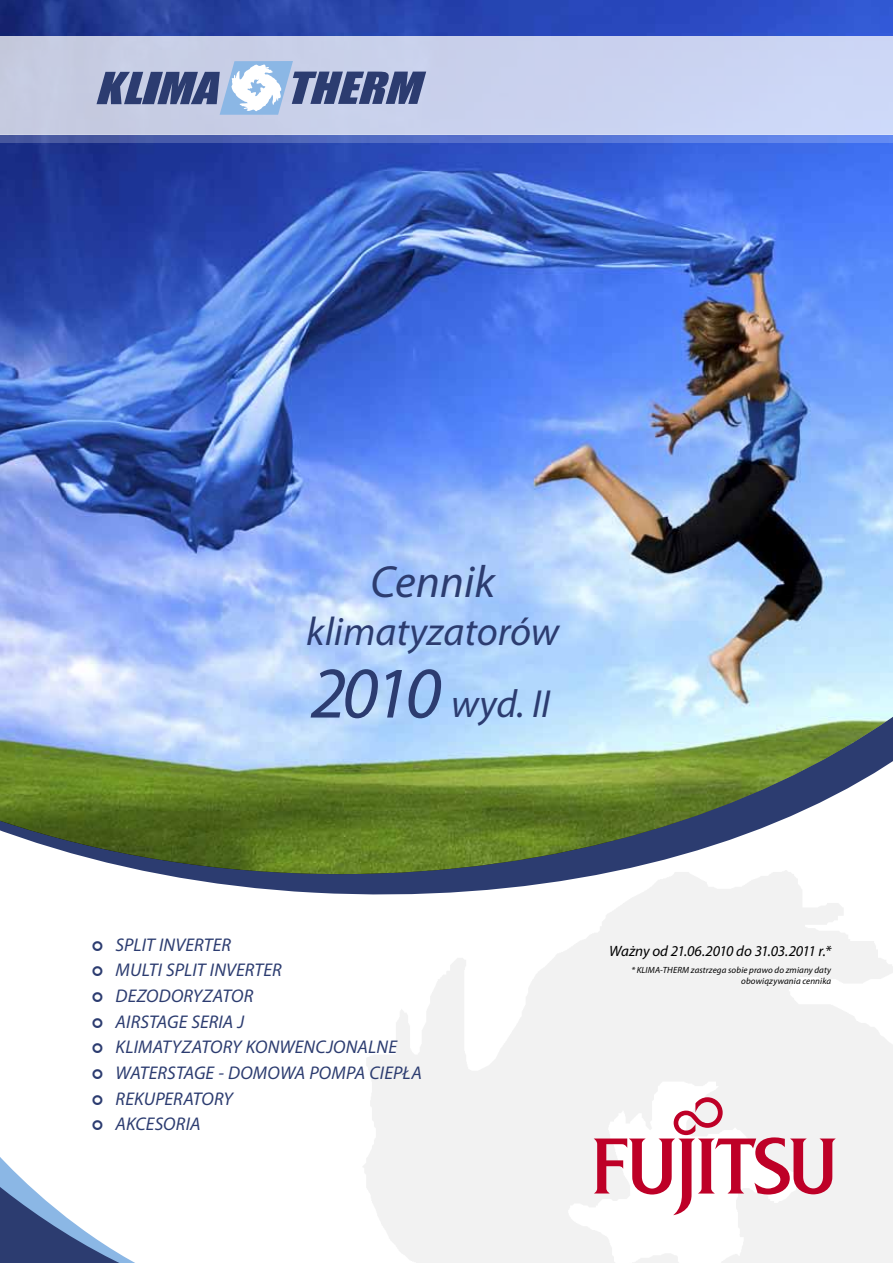
<style>
.page{position:relative;width:893px;height:1263px;background:#fff}
.page>*{position:absolute;margin:0;border:0;box-sizing:border-box;transform-origin:0 0}
.t1{font:italic 45.3px "Myriad Pro";color:#2c3c70}
.t2{font:italic 40.05px "Myriad Pro";color:#2c3c70}
.t3{font:italic 39.3px "Myriad Pro";color:#2c3c70}
.t4{font:italic 18.45px/25.7px "Myriad Pro";letter-spacing:.005em;color:#2c3c70}
.t5{font:italic 15px "Myriad Pro";letter-spacing:-.02em;color:#000}
.t6{font:italic 9px/10.8px "Myriad Pro";letter-spacing:.015em;color:#000;text-align:right}
.s1{font-size:73.2px}
</style>
<div class="page">
<svg style="left:366px;top:915px;width:527px;height:348px;fill:#f2f2f2"></svg>
<svg style="left:594px;top:1097px;width:242px;height:118px"></svg>
<svg style="left:160px;top:874px;width:683px;height:41px"></svg>
<img style="left:0;top:0;width:893px;height:874px">
<div style="left:0;top:36px;width:893px;height:99px;background:linear-gradient(to right,#c5cae0,#cdd7f8)"></div>
<svg style="left:97px;top:61px;width:329px;height:54px;background:#919ec0"></svg>
<svg style="left:0;top:1101px;width:384px;height:162px"></svg>
<svg style="left:0;top:135px;width:893px;height:8px;background:#546ec7"></svg>
<svg style="left:93px;top:1101px;width:9px;height:3px"></svg>
<svg style="left:93px;top:1120px;width:9px;height:10px"></svg>
<h1 class="t1" style="left:370px;top:554px;width:126px">Cennik</h1>
<h2 class="t2" style="left:306px;top:607px;width:255px">klimatyzatorów</h2>
<h3 class="t3" style="left:311px;top:680px;width:241px"><span class="s1">2010</span> wyd. II</h3>
<p class="t4" style="left:116px;top:931px;width:308px">SPLIT INVERTER<br>MULTI SPLIT INVERTER<br>DEZODORYZATOR<br>AIRSTAGE SERIA J<br>KLIMATYZATORY KONWENCJONALNE<br>WATERSTAGE - DOMOWA POMPA CIEPŁA<br>REKUPERATORY<br>AKCESORIA</p>
<p class="t5" style="left:609px;top:941px;width:224px">Ważny od 21.06.2010 do 31.03.2011 r.*</p>
<p class="t6" style="left:631px;top:964px;width:201px">* KLIMA-THERM zastrzega sobie prawo do zmiany daty obowiązywania cennika</p>
</div>
